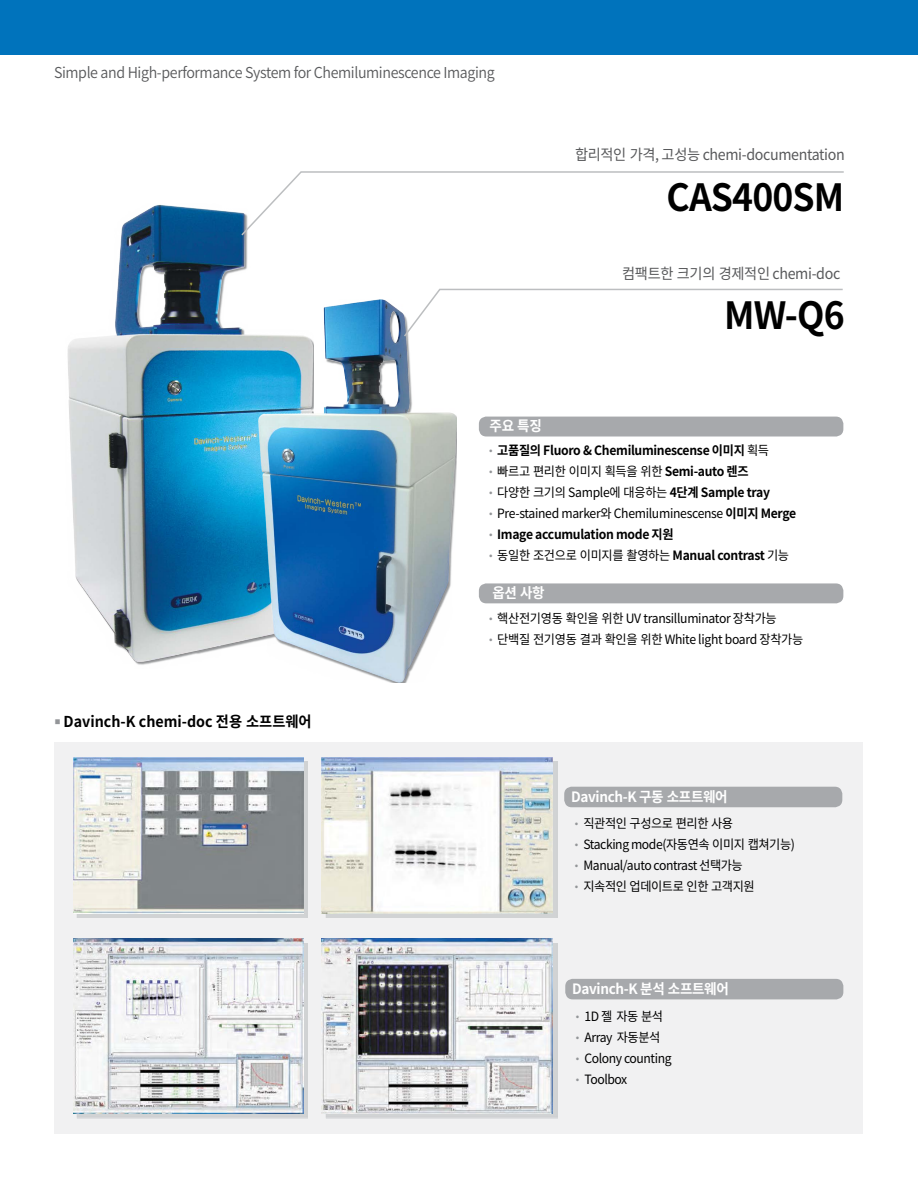
<style>
.page{position:relative;width:918px;height:1188px;background:#fff}
.page>*{position:absolute;margin:0;border:0;box-sizing:border-box;transform-origin:0 0}
.t1{font:700 37.5px "Noto Sans CJ Kkr";letter-spacing:-.025em;color:#000;scale:.95 1}
.t2{font:600 15px "Noto Sans CJ Kkr";letter-spacing:-.025em;color:#58595b;scale:.95 1}
.t3{font:15px "Noto Sans CJ Kkr";letter-spacing:-.025em;color:#58595b;scale:.95 1}
.t4{font:700 15px "Noto Sans CJ Kkr";color:#000;scale:.95 1}
.t5{font:700 14.25px "Noto Sans CJ Kkr";letter-spacing:-.025em;color:#fff;scale:.95 1}
.t6{font:12.9px "Noto Sans CJ Kkr";letter-spacing:-.025em;color:#000;scale:.95 1}
.t7{font:700 12.9px "Noto Sans CJ Kkr";letter-spacing:-.025em;color:#000;scale:.95 1}
.s1{font-weight:400}
.s2{font-weight:700}
</style>
<div class="page">
<div style="left:55px;top:742px;width:808px;height:391px;background:#f1f1f2"></div>
<img style="left:67px;top:205px;width:192px;height:460px">
<img style="left:77px;top:762px;width:231px;height:156px">
<div style="left:0;top:0;width:918px;height:54px;background:#0073bc"></div>
<img style="left:76px;top:943px;width:232px;height:175px">
<div style="left:479px;top:417px;width:364px;height:20px;background:#a7a9ac;border-radius:8px"></div>
<div style="left:479px;top:583px;width:364px;height:20px;background:#a7a9ac;border-radius:8px"></div>
<img style="left:73px;top:938px;width:230px;height:175px">
<img style="left:321px;top:938px;width:232px;height:175px">
<div style="left:564px;top:787px;width:278px;height:20px;background:#a7a9ac;border-radius:8px"></div>
<div style="left:565px;top:979px;width:278px;height:20px;background:#a7a9ac;border-radius:8px"></div>
<img style="left:73px;top:757px;width:230px;height:157px">
<img style="left:321px;top:758px;width:232px;height:156px">
<img style="left:259px;top:300px;width:197px;height:383px">
<svg style="left:240px;top:171px;width:604px;height:66px"></svg>
<svg style="left:402px;top:288px;width:441px;height:50px"></svg>
<p class="t2" style="left:54px;top:64px;width:466px">Simple and High-performance System for Chemiluminescence Imaging</p>
<p class="t5" style="left:490px;top:418px;width:57px">주요 특징</p>
<p class="t3" style="left:575px;top:146px;width:285px">합리적인 가격, 고성능 chemi-documentation</p>
<h1 class="t1" style="left:667px;top:176px;width:189px">CAS400SM</h1>
<p class="t3" style="left:622px;top:265px;width:231px">컴팩트한 크기의 경제적인 chemi-doc</p>
<h1 class="t1" style="left:724px;top:295px;width:128px">MW-Q6</h1>
<p class="t7" style="left:490px;top:443px;width:296px"><sup>●</sup> 고품질의 Fluoro &amp; Chemiluminescense 이미지 <span class="s1">획득</span></p>
<p class="t6" style="left:490px;top:464px;width:274px"><sup>●</sup> 빠르고 편리한 이미지 획득을 위한 <span class="s2">Semi-auto 렌즈</span></p>
<p class="t6" style="left:490px;top:485px;width:297px"><sup>●</sup> 다양한 크기의 Sample에 대응하는 <span class="s2">4단계 Sample tray</span></p>
<p class="t6" style="left:490px;top:506px;width:324px"><sup>●</sup> Pre-stained marker와 Chemiluminescense <span class="s2">이미지 Merge</span></p>
<p class="t7" style="left:490px;top:527px;width:195px"><sup>●</sup> Image accumulation mode 지원</p>
<p class="t6" style="left:490px;top:548px;width:317px"><sup>●</sup> 동일한 조건으로 이미지를 촬영하는 <span class="s2">Manual contrast</span> 기능</p>
<p class="t5" style="left:492px;top:585px;width:57px">옵션 사항</p>
<p class="t4" style="left:55px;top:713px;width:272px"><sup>■</sup> Davinch-K chemi-doc 전용 소프트웨어</p>
<p class="t6" style="left:490px;top:611px;width:304px"><sup>●</sup> 핵산전기영동 확인을 위한 UV transilluminator 장착가능</p>
<p class="t6" style="left:490px;top:632px;width:332px"><sup>●</sup> 단백질 전기영동 결과 확인을 위한 White light board 장착가능</p>
<p class="t5" style="left:571px;top:789px;width:166px">Davinch-K 구동 소프트웨어</p>
<p class="t6" style="left:575px;top:816px;width:168px"><sup>●</sup> 직관적인 구성으로 편리한 사용</p>
<p class="t6" style="left:575px;top:837px;width:233px"><sup>●</sup> Stacking mode(자동연속 이미지 캡쳐기능)</p>
<p class="t6" style="left:575px;top:858px;width:178px"><sup>●</sup> Manual/auto contrast 선택가능</p>
<p class="t6" style="left:575px;top:879px;width:191px"><sup>●</sup> 지속적인 업데이트로 인한 고객지원</p>
<p class="t5" style="left:572px;top:981px;width:166px">Davinch-K 분석 소프트웨어</p>
<p class="t6" style="left:576px;top:1009px;width:93px"><sup>●</sup> 1D 젤 자동 분석</p>
<p class="t6" style="left:576px;top:1030px;width:90px"><sup>●</sup> Array 자동분석</p>
<p class="t6" style="left:576px;top:1051px;width:102px"><sup>●</sup> Colony counting</p>
<p class="t6" style="left:576px;top:1072px;width:55px"><sup>●</sup> Toolbox</p>
</div>
